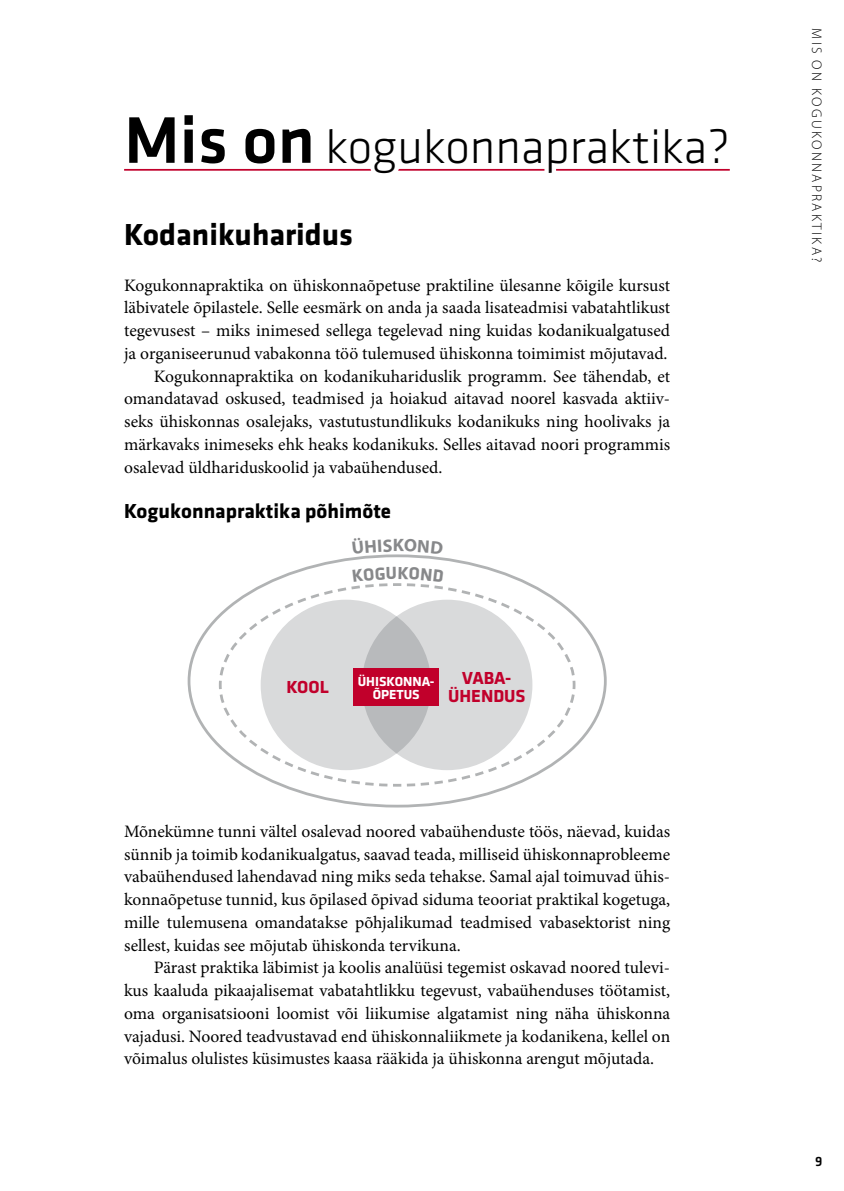
<style>
.page{position:relative;width:844px;height:1191px;background:#fff}
.page>*{position:absolute;margin:0;border:0;box-sizing:border-box;transform-origin:0 0}
.t1{font:300 49px "Klavika QX";color:#000}
.t2{font:700 31.5px "Klavika QX";color:#000}
.t3{font:700 21px "Klavika QX";color:#000}
.t4{font:700 18.03px/18px "Klavika QX";color:#c1002b;text-align:center}
.t5{font:700 18.03px "Myriad Pro";color:#87888a}
.t6{font:17.5px/22.8px "Minion Pro";color:#000;text-align:justify}
.t7{font:300 14px "Myriad Pro";letter-spacing:.16em;color:#000}
.t8{font:500 14px "Klavika QX";color:#000}
.t9{font:700 13.47px/13.5px "Klavika QX";color:#fff;text-align:center}
.s1{font-weight:500;font-size:68.25px}
</style>
<div class="page">
<svg style="left:124px;top:168px;width:606px;height:3px"></svg>
<svg style="left:217px;top:681px;width:359px;height:107px"></svg>
<svg style="left:217px;top:567px;width:359px;height:114px"></svg>
<h1 class="t1" style="left:124px;top:117px;width:607px"><span class="s1">Mis on</span> kogukonnapraktika?</h1>
<h2 class="t2" style="left:124px;top:212px;width:230px">Kodanikuharidus</h2>
<p class="t6" style="left:124px;top:274px;width:547px">Kogukonnapraktika on ühiskonnaõpetuse praktiline ülesanne kõigile kursust</p>
<p class="t6" style="left:124px;top:296px;width:547px">läbivatele õpilastele. Selle eesmärk on anda ja saada lisateadmisi vabatahtlikust</p>
<p class="t6" style="left:124px;top:319px;width:547px">tegevusest – miks inimesed sellega tegelevad ning kuidas kodanikualgatused</p>
<p class="t6" style="left:124px;top:342px;width:545px">ja organiseerunud vabakonna töö tulemused ühiskonna toimimist mõjutavad.</p>
<p class="t6" style="left:154px;top:365px;width:517px">Kogukonnapraktika on kodanikuhariduslik programm. See tähendab, et</p>
<p class="t6" style="left:124px;top:387px;width:547px">omandatavad oskused, teadmised ja hoiakud aitavad noorel kasvada aktiiv-</p>
<p class="t6" style="left:124px;top:410px;width:547px">seks ühiskonnas osalejaks, vastutustundlikuks kodanikuks ning hoolivaks ja</p>
<p class="t6" style="left:124px;top:433px;width:547px">märkavaks inimeseks ehk heaks kodanikuks. Selles aitavad noori programmis</p>
<p class="t6" style="left:124px;top:456px;width:320px">osalevad üldhariduskoolid ja vabaühendused.</p>
<p class="t3" style="left:124px;top:496px;width:268px">Kogukonnapraktika põhimõte</p>
<p class="t5" style="left:393px;top:533px;width:13px">K</p>
<p class="t4" style="left:286px;top:677px;width:44px">KOOL</p>
<p class="t4" style="left:448px;top:668px;width:79px">VABA-<br>ÜHENDUS</p>
<p class="t9" style="left:358px;top:673px;width:78px">ÜHISKONNA-<br>ÕPETUS</p>
<p class="t6" style="left:124px;top:820px;width:547px">Mõnekümne tunni vältel osalevad noored vabaühenduste töös, näevad, kuidas sünnib ja toimib kodanikualgatus, saavad teada, milliseid ühiskonnaprobleeme vabaühendused lahendavad ning miks seda tehakse. Samal ajal toimuvad ühis&shy;konnaõpetuse tunnid, kus õpilased õpivad siduma teooriat praktikal kogetuga, mille tulemusena omandatakse põhjalikumad teadmised vabasektorist ning sellest, kuidas see mõjutab ühiskonda tervikuna.</p>
<p class="t6" style="left:124px;top:956px;width:547px;text-indent:30px">Pärast praktika läbimist ja koolis analüüsi tegemist oskavad noored tulevi&shy;kus kaaluda pikaajalisemat vabatahtlikku tegevust, vabaühenduses töötamist, oma organisatsiooni loomist või liikumise algatamist ning näha ühiskonna vajadusi. Noored teadvustavad end ühiskonnaliikmete ja kodanikena, kellel on võimalus olulistes küsimustes kaasa rääkida ja ühiskonna arengut mõjutada.</p>
<p class="t7" style="left:825px;top:28px;width:235px;rotate:90deg">Mis on kogukonna--praktika?</p>
<p class="t8" style="left:815px;top:1151px;width:9px">9</p>
</div>
